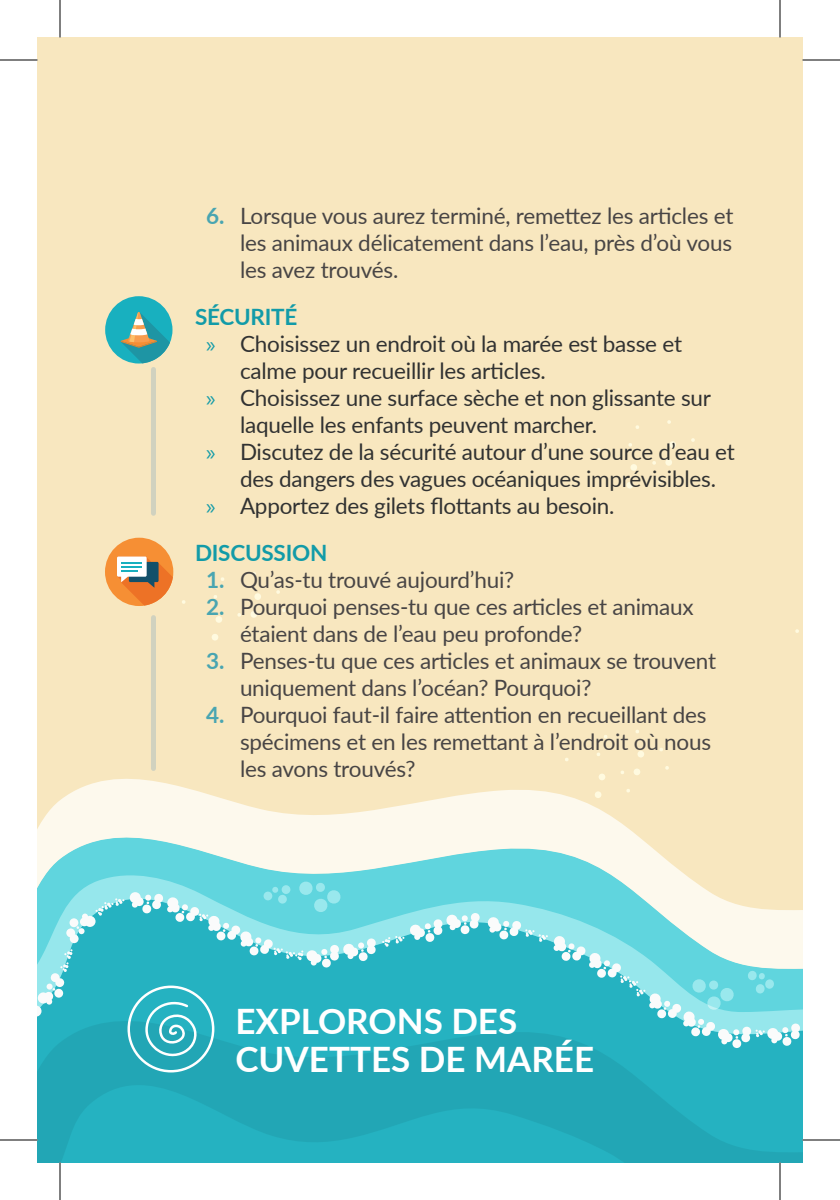
<style>
.page{position:relative;width:840px;height:1200px;background:#fff}
.page>*{position:absolute;margin:0;border:0;box-sizing:border-box;transform-origin:0 0}
.t1{font:700 35px/37.8px "Lato";color:#fff}
.t2{font:22.5px/27px "Lato";letter-spacing:-.01em;color:#484545}
.t3{font:22.5px "Lato";letter-spacing:-.01em;color:#313232}
.t4{font:700 22.5px "Lato";letter-spacing:-.01em;color:#129ba8}
.s1{font-weight:700;color:#49a5b1}
.s2{font-family:"Myriad Pro";color:#129ba8}
</style>
<div class="page">
<div style="left:38px;top:38px;width:764px;height:716px;background:#f8e7bf"></div>
<svg style="left:38px;top:754px;width:764px;height:408px;background:#7acccd"></svg>
<svg style="left:215px;top:616px;width:8px;height:7px"></svg>
<svg style="left:211px;top:633px;width:8px;height:8px"></svg>
<svg style="left:237px;top:613px;width:4px;height:4px"></svg>
<svg style="left:182px;top:600px;width:4px;height:4px"></svg>
<svg style="left:213px;top:595px;width:4px;height:4px"></svg>
<svg style="left:243px;top:631px;width:4px;height:4px"></svg>
<svg style="left:254px;top:593px;width:7px;height:7px"></svg>
<svg style="left:250px;top:611px;width:8px;height:7px"></svg>
<svg style="left:276px;top:590px;width:4px;height:4px"></svg>
<svg style="left:220px;top:577px;width:5px;height:4px"></svg>
<svg style="left:252px;top:572px;width:4px;height:4px"></svg>
<svg style="left:282px;top:608px;width:4px;height:4px"></svg>
<svg style="left:598px;top:773px;width:8px;height:8px"></svg>
<svg style="left:594px;top:791px;width:8px;height:7px"></svg>
<svg style="left:620px;top:770px;width:4px;height:4px"></svg>
<svg style="left:565px;top:757px;width:4px;height:5px"></svg>
<svg style="left:596px;top:752px;width:5px;height:4px"></svg>
<svg style="left:626px;top:789px;width:4px;height:4px"></svg>
<svg style="left:637px;top:750px;width:8px;height:8px"></svg>
<svg style="left:633px;top:768px;width:8px;height:8px"></svg>
<svg style="left:659px;top:747px;width:4px;height:5px"></svg>
<svg style="left:604px;top:735px;width:4px;height:4px"></svg>
<svg style="left:635px;top:730px;width:4px;height:4px"></svg>
<svg style="left:665px;top:766px;width:4px;height:4px"></svg>
<svg style="left:630px;top:464px;width:8px;height:7px"></svg>
<svg style="left:626px;top:481px;width:8px;height:8px"></svg>
<svg style="left:652px;top:461px;width:4px;height:4px"></svg>
<svg style="left:597px;top:448px;width:4px;height:4px"></svg>
<svg style="left:628px;top:443px;width:4px;height:4px"></svg>
<svg style="left:658px;top:479px;width:4px;height:4px"></svg>
<svg style="left:669px;top:441px;width:7px;height:7px"></svg>
<svg style="left:665px;top:459px;width:7px;height:7px"></svg>
<svg style="left:691px;top:438px;width:4px;height:4px"></svg>
<svg style="left:635px;top:425px;width:4px;height:4px"></svg>
<svg style="left:667px;top:420px;width:4px;height:4px"></svg>
<svg style="left:697px;top:456px;width:4px;height:4px"></svg>
<svg style="left:795px;top:629px;width:4px;height:4px"></svg>
<svg style="left:126px;top:984px;width:90px;height:90px;background:#46b8c5"></svg>
<div style="left:105px;top:538px;width:68px;height:68px;background:#f68f34;border-radius:50%"></div>
<svg style="left:117px;top:557px;width:56px;height:49px"></svg>
<div style="left:151px;top:369px;width:5px;height:144px;background:#d1d2bf"></div>
<div style="left:151px;top:618px;width:5px;height:150px;background:#d1d2bf"></div>
<div style="left:105px;top:296px;width:67px;height:68px;background:#18b0bf;border-radius:50%"></div>
<svg style="left:121px;top:312px;width:49px;height:51px"></svg>
<hr style="left:0;top:60px;width:38px;height:1px;background:#000">
<hr style="left:802px;top:60px;width:38px;height:1px;background:#000">
<hr style="left:0;top:1140px;width:38px;height:1px;background:#000">
<hr style="left:802px;top:1140px;width:38px;height:1px;background:#000">
<hr style="left:60px;top:0;width:1px;height:38px;background:#000">
<hr style="left:60px;top:1162px;width:1px;height:38px;background:#000">
<hr style="left:780px;top:0;width:1px;height:38px;background:#000">
<hr style="left:780px;top:1162px;width:1px;height:38px;background:#000">
<p class="t2" style="left:240px;top:202px;width:495px;text-align:justify;text-indent:-34px"><span class="s1">6.</span> Lorsque vous aurez terminé, remettez les articles et les animaux délicatement dans l’eau, près d’où vous les avez trouvés.</p>
<p class="t4" style="left:195px;top:300px;width:104px">SÉCURITÉ</p>
<p class="t3" style="left:206px;top:328px;width:477px"><span class="s2">»</span> Choisissez un endroit où la marée est basse et</p>
<p class="t3" style="left:240px;top:355px;width:307px">calme pour recueillir les articles.</p>
<p class="t3" style="left:206px;top:382px;width:506px"><span class="s2">»</span> Choisissez une surface sèche et non glissante sur</p>
<p class="t3" style="left:240px;top:409px;width:359px">laquelle les enfants peuvent marcher.</p>
<p class="t3" style="left:206px;top:436px;width:530px"><span class="s2">»</span> Discutez de la sécurité autour d’une source d’eau et</p>
<p class="t3" style="left:240px;top:463px;width:478px">des dangers des vagues océaniques imprévisibles.</p>
<p class="t3" style="left:206px;top:490px;width:410px"><span class="s2">»</span> Apportez des gilets flottants au besoin.</p>
<p class="t4" style="left:195px;top:536px;width:134px">DISCUSSION</p>
<p class="t2" style="left:206px;top:565px;width:310px"><span class="s1">1.</span> Qu’as-tu trouvé aujourd’hui?</p>
<p class="t2" style="left:240px;top:592px;width:455px;text-indent:-34px"><span class="s1">2.</span> Pourquoi penses-tu que ces articles et animaux étaient dans de l’eau peu profonde?</p>
<p class="t2" style="left:240px;top:646px;width:478px;text-indent:-34px"><span class="s1">3.</span> Penses-tu que ces articles et animaux se trouvent uniquement dans l’océan? Pourquoi?</p>
<p class="t2" style="left:240px;top:700px;width:473px;text-indent:-34px"><span class="s1">4.</span> Pourquoi faut-il faire attention en recueillant des spécimens et en les remettant à l’endroit où nous les avons trouvés?</p>
<h1 class="t1" style="left:235px;top:1001px;width:360px">EXPLORONS DES<br>CUVETTES DE MARÉE</h1>
</div>
